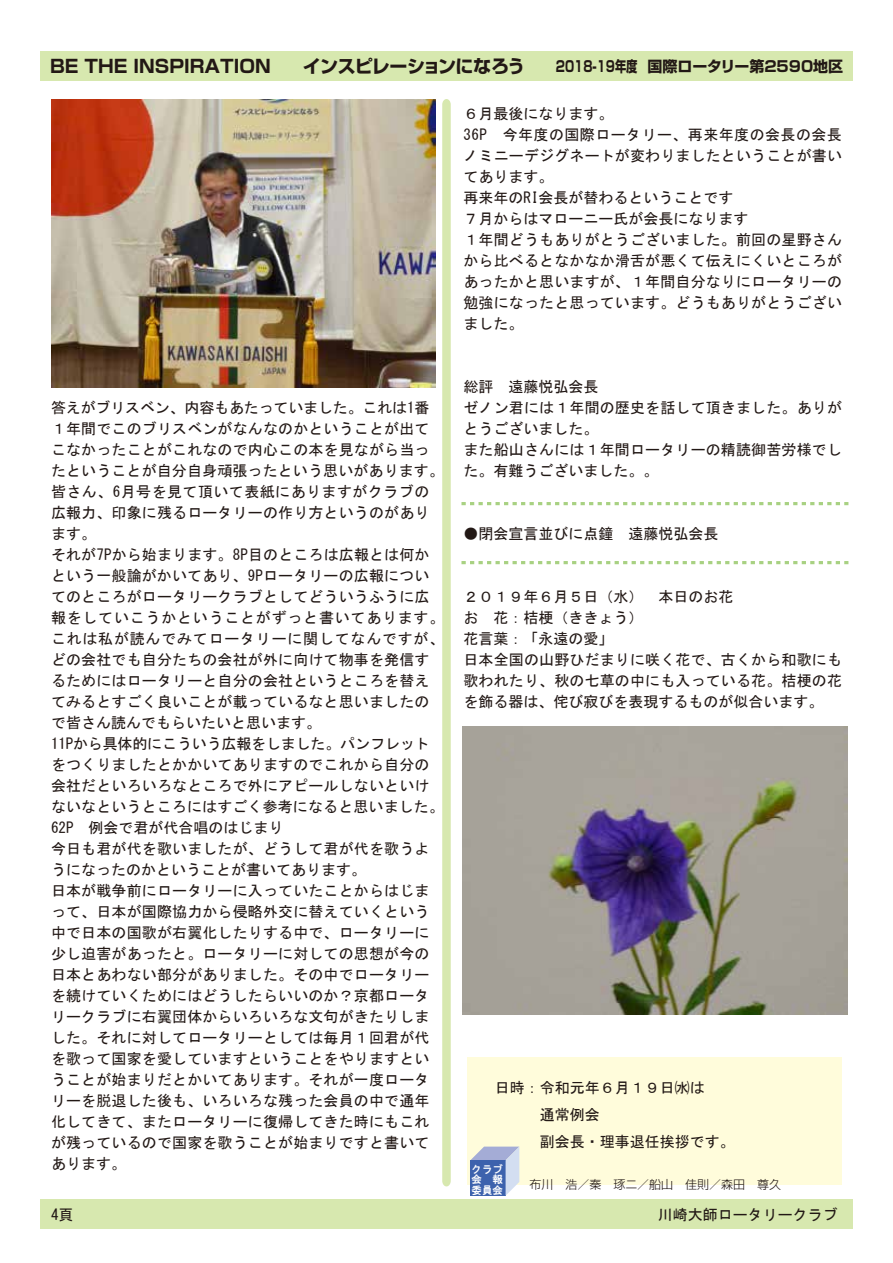
<style>
.page{position:relative;width:893px;height:1263px;background:#fff}
.page>*{position:absolute;margin:0;border:0;box-sizing:border-box;transform-origin:0 0}
.t1{font:700 18px "Shin Go Pro";color:#221815}
.t2{font:700 18px "Shin Go Pro";letter-spacing:-.04em;color:#221815}
.t3{font:15px/21px "MS Gothic";letter-spacing:.01em;color:#221815}
.t4{font:700 15px "Shin Go Pro";color:#221815;scale:.75 1}
.t5{font:300 12px "Shin Go Pro";color:#221815}
.t6{font:10.5px/10.5px "HGS Gothic E";color:#fff;text-align:justify}
</style>
<div class="page">
<div style="left:40px;top:1199px;width:813px;height:30px;background:#d7e8af"></div>
<div style="left:40px;top:51px;width:813px;height:30px;background:#d7e8af"></div>
<svg style="left:442px;top:99px;width:9px;height:1087px;background:#d9e9b3"></svg>
<svg style="left:461px;top:502px;width:387px;height:3px"></svg>
<svg style="left:461px;top:561px;width:387px;height:3px"></svg>
<div style="left:468px;top:1057px;width:374px;height:128px;background:#fffcdb"></div>
<svg style="left:470px;top:1146px;width:49px;height:50px;background:#7f96c7"></svg>
<img style="left:463px;top:727px;width:384px;height:288px">
<img style="left:51px;top:99px;width:384px;height:288px">
<p class="t1" style="left:50px;top:52px;width:222px">BE THE INSPIRATION</p>
<p class="t2" style="left:303px;top:52px;width:224px">インスピレーションになろう</p>
<p class="t4" style="left:556px;top:54px;width:385px">2018-19年度 国際ロータリー第2590地区</p>
<p class="t3" style="left:51px;top:397px;width:395px">答えがブリスベン、内容もあたっていました。これは1番<br>１年間でこのブリスベンがなんなのかということが出てこなかったことがこれなので内心この本を見ながら当ったということが自分自身頑張ったという思いがあります。皆さん、6月号を見て頂いて表紙にありますがクラブの広報力、印象に残るロータリーの作り方というのがあります。<br>それが7Pから始まります。8P目のところは広報とは何かという一般論がかいてあり、9Pロータリーの広報についてのところがロータリークラブとしてどういうふうに広報をしていこうかということがずっと書いてあります。これは私が読んでみてロータリーに関してなんですが、どの会社でも自分たちの会社が外に向けて物事を発信するためにはロータリーと自分の会社というところを替えてみるとすごく良いことが載っているなと思いましたので皆さん読んでもらいたいと思います。<br>11Pから具体的にこういう広報をしました。パンフレットをつくりましたとかかいてありますのでこれから自分の会社だといろいろなところで外にアピールしないといけないなというところにはすごく参考になると思いました。<br>62P　例会で君が代合唱のはじまり<br>今日も君が代を歌いましたが、どうして君が代を歌うようになったのかということが書いてあります。<br>日本が戦争前にロータリーに入っていたことからはじまって、日本が国際協力から侵略外交に替えていくという中で日本の国歌が右翼化したりする中で、ロータリーに少し迫害があったと。ロータリーに対しての思想が今の日本とあわない部分がありました。その中でロータリーを続けていくためにはどうしたらいいのか？京都ロータリークラブに右翼団体からいろいろな文句がきたりしました。それに対してロータリーとしては毎月１回君が代を歌って国家を愛していますということをやりますということが始まりだとかいてあります。それが一度ロータリーを脱退した後も、いろいろな残った会員の中で通年化してきて、またロータリーに復帰してきた時にもこれが残っているので国家を歌うことが始まりですと書いてあります。</p>
<p class="t3" style="left:463px;top:103px;width:380px">６月最後になります。<br>36P　今年度の国際ロータリー、再来年度の会長の会長ノミニーデジグネートが変わりましたということが書いてあります。<br>再来年のRI会長が替わるということです<br>７月からはマローニー氏が会長になります<br>１年間どうもありがとうございました。前回の星野さんから比べるとなかなか滑舌が悪くて伝えにくいところがあったかと思いますが、１年間自分なりにロータリーの勉強になったと思っています。どうもありがとうございました。</p>
<p class="t3" style="left:463px;top:376px;width:380px">総評　遠藤悦弘会長<br>ゼノン君には１年間の歴史を話して頂きました。ありがとうございました。<br>また船山さんには１年間ロータリーの精読御苦労様でした。有難うございました。。</p>
<p class="t3" style="left:463px;top:523px;width:256px">●閉会宣言並びに点鐘　遠藤悦弘会長</p>
<p class="t3" style="left:463px;top:586px;width:380px">２０１９年６月５日（水）　本日のお花<br>お　花：桔梗（ききょう）<br>花言葉：「永遠の愛」<br>日本全国の山野ひだまりに咲く花で、古くから和歌にも歌われたり、秋の七草の中にも入っている花。桔梗の花を飾る器は、侘び寂びを表現するものが似合います。</p>
<p class="t3" style="left:495px;top:1074px;width:241px;line-height:27px">日時：令和元年６月１９日㈬は<br>　　　通常例会<br>　　　副会長・理事退任挨拶です。</p>
<p class="t5" style="left:529px;top:1174px;width:253px">布川　浩／秦　琢ニ／船山　佳則／森田　尊久</p>
<p class="t6" style="left:471px;top:1163px;width:33px">クラブ会　報委員会</p>
<p class="t3" style="left:51px;top:1204px;width:24px">4頁</p>
<p class="t3" style="left:658px;top:1204px;width:182px">川崎大師ロータリークラブ</p>
</div>
